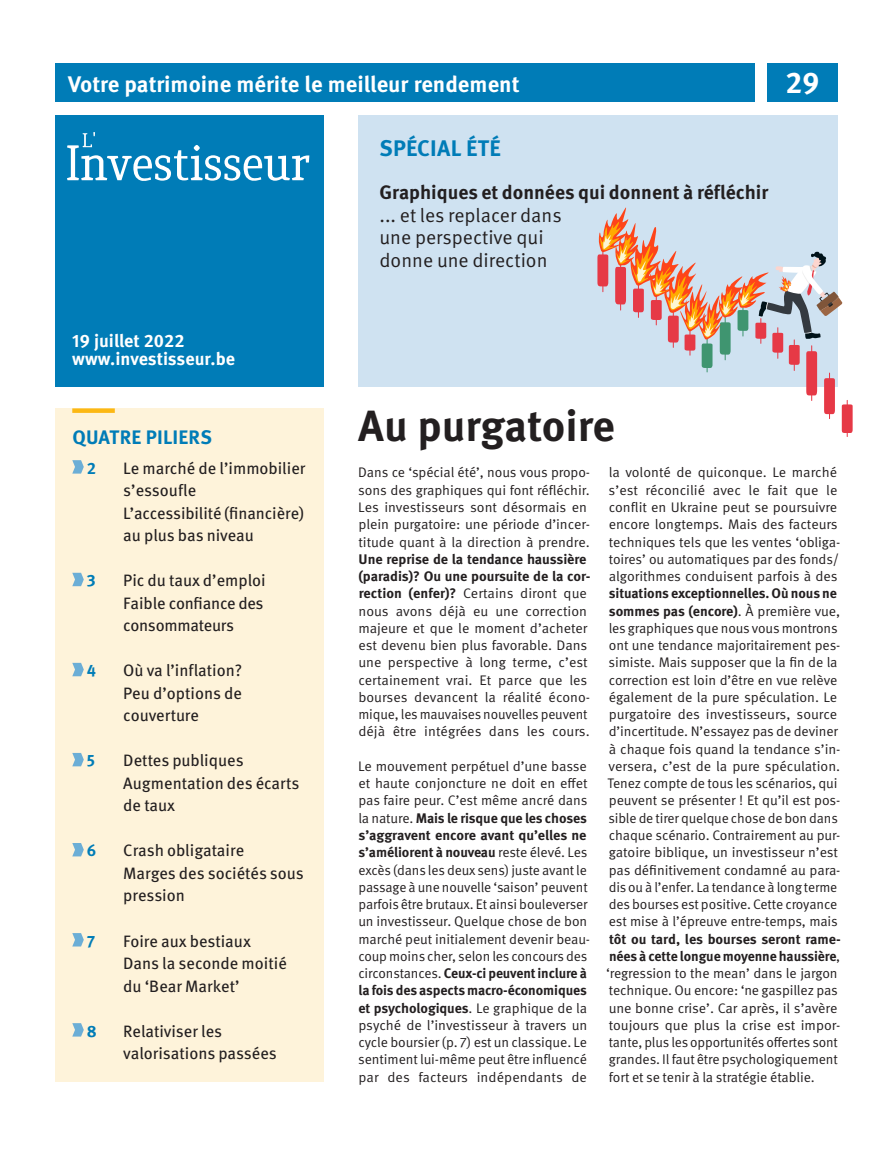
<style>
.page{position:relative;width:893px;height:1149px;background:#fff}
.page>*{position:absolute;margin:0;border:0;box-sizing:border-box;transform-origin:0 0}
.Head_strategie{font:700 43.5px "Meta OT";letter-spacing:-.005em;color:#231f20}
.Weeknumber{font:700 30px "Meta OT";color:#fff}
.t1{font:700 22.5px "Meta OT";color:#fff}
.Head_blikvanger{font:700 22.5px "Meta OT";letter-spacing:.01em;color:#007cb7}
.Body_blikvanger{font:19.5px/22.5px "Meta OT";color:#231f20}
.Body_blikvanger-2{font:700 19.5px "Meta OT";color:#231f20}
.investeringspijlers{font:700 19.5px "Meta OT";letter-spacing:.01em;color:#007cb7}
.Head_4{font:700 18px "Meta OT";color:#fff}
.Head_pijlers{font:16.5px/22.5px "Meta OT";color:#231f20}
.Head_pijlers-2{font:700 16.5px "Meta OT";color:#007cb7}
.Body{font:13.8px/17.2px "Meta OT";letter-spacing:-.005em;color:#231f20}
.s1{font-weight:700}
</style>
<div class="page">
<div style="left:55px;top:64px;width:700px;height:38px;background:#007cb7"></div>
<div style="left:767px;top:64px;width:71px;height:38px;background:#007cb7"></div>
<div style="left:358px;top:115px;width:480px;height:271px;background:#cfe2f1"></div>
<div style="left:55px;top:115px;width:269px;height:271px;background:#007cb7"></div>
<svg style="left:67px;top:132px;width:242px;height:49px"></svg>
<div style="left:55px;top:408px;width:269px;height:673px;background:#fef3da"></div>
<div style="left:72px;top:408px;width:43px;height:5px;background:#fcb814"></div>
<svg style="left:597px;top:207px;width:256px;height:230px"></svg>
<svg style="left:72px;top:460px;width:12px;height:13px"></svg>
<svg style="left:72px;top:572px;width:12px;height:14px"></svg>
<svg style="left:72px;top:662px;width:12px;height:14px"></svg>
<svg style="left:72px;top:753px;width:12px;height:13px"></svg>
<svg style="left:72px;top:843px;width:12px;height:13px"></svg>
<svg style="left:72px;top:933px;width:12px;height:13px"></svg>
<svg style="left:72px;top:1023px;width:12px;height:13px"></svg>
<h3 class="t1" style="left:68px;top:69px;width:453px">Votre patrimoine mérite le meilleur rendement</h3>
<p class="Head_blikvanger" style="left:380px;top:134px;width:123px">SPÉCIAL ÉTÉ</p>
<p class="Body_blikvanger-2" style="left:379px;top:180px;width:390px">Graphiques et données qui donnent à réfléchir</p>
<p class="Body_blikvanger" style="left:379px;top:204px;width:184px">... et les replacer dans une perspective qui donne une direction</p>
<p class="Weeknumber" style="left:786px;top:64px;width:36px">29</p>
<p class="Head_4" style="left:72px;top:329px;width:114px">19 juillet 2022</p>
<p class="Head_4" style="left:72px;top:347px;width:164px">www.investisseur.be</p>
<p class="investeringspijlers" style="left:72px;top:425px;width:141px">QUATRE PILIERS</p>
<p class="Head_strategie" style="left:358px;top:398px;width:258px">Au purgatoire</p>
<p class="Head_pijlers-2" style="left:87px;top:457px;width:11px">2</p>
<p class="Head_pijlers" style="left:123px;top:456px;width:184px">Le marché de l’immobilier</p>
<p class="Head_pijlers" style="left:123px;top:479px;width:74px">s’essoufle</p>
<p class="Head_pijlers" style="left:123px;top:501px;width:182px">L’accessibilité (financière) au plus bas niveau</p>
<p class="Head_pijlers-2" style="left:87px;top:570px;width:10px">3</p>
<p class="Head_pijlers" style="left:123px;top:569px;width:144px">Pic du taux d’emploi<br>Faible confiance des consommateurs</p>
<p class="Head_pijlers-2" style="left:87px;top:660px;width:11px">4</p>
<p class="Head_pijlers" style="left:123px;top:659px;width:120px;text-align:justify">Où va l’inflation?<br>Peu d’options de couverture</p>
<p class="Head_pijlers-2" style="left:87px;top:750px;width:10px">5</p>
<p class="Head_pijlers" style="left:123px;top:749px;width:178px">Dettes publiques<br>Augmentation des écarts de taux</p>
<p class="Head_pijlers-2" style="left:87px;top:840px;width:11px">6</p>
<p class="Head_pijlers" style="left:123px;top:839px;width:182px">Crash obligataire<br>Marges des sociétés sous pression</p>
<p class="Head_pijlers-2" style="left:87px;top:930px;width:10px">7</p>
<p class="Head_pijlers" style="left:123px;top:929px;width:165px">Foire aux bestiaux<br>Dans la seconde moitié du ‘Bear Market’</p>
<p class="Head_pijlers-2" style="left:87px;top:1020px;width:11px">8</p>
<p class="Head_pijlers" style="left:123px;top:1019px;width:155px">Relativiser les valorisations passées</p>
<p class="Body" style="left:358px;top:464px;width:234px">Dans ce ‘spécial été’, nous vous propo&shy;sons des graphiques qui font réfléchir.<br>Les investisseurs sont désormais en plein purgatoire: une période d’incer&shy;titude quant à la direction à prendre.<br><span class="s1">Une reprise de la tendance haussière (paradis)? Ou une poursuite de la cor&shy;rection (enfer)?</span> Certains diront que nous avons déjà eu une correction majeure et que le moment d’acheter est devenu bien plus favorable. Dans une perspective à long terme, c’est certainement vrai. Et parce que les bourses devancent la réalité écono&shy;mique, les mauvaises nouvelles peuvent déjà être intégrées dans les cours.</p>
<p class="Body" style="left:358px;top:757px;width:233px">Le mouvement perpétuel d’une basse et haute conjoncture ne doit en effet pas faire peur. C’est même ancré dans la nature. <span class="s1">Mais le risque que les choses s’aggravent encore avant qu’elles ne s’améliorent à nouveau</span> reste élevé. Les excès (dans les deux sens) juste avant le passage à une nouvelle ‘saison’ peuvent parfois être brutaux. Et ainsi bouleverser un investisseur. Quelque chose de bon marché peut initialement devenir beau&shy;coup moins cher, selon les concours des circonstances. <span class="s1">Ceux-ci peuvent inclure à la fois des aspects macro-économiques et psychologiques</span>. Le graphique de la psyché de l’investisseur à travers un cycle boursier (p. 7) est un classique. Le sentiment lui-même peut être influencé par des facteurs indépendants de</p>
<p class="Body" style="left:606px;top:464px;width:236px">la volonté de quiconque. Le marché s’est réconcilié avec le fait que le conflit en Ukraine peut se poursuivre encore longtemps. Mais des facteurs techniques tels que les ventes ‘obliga&shy;toires’ ou automatiques par des fonds/ algorithmes conduisent parfois à des <span class="s1">situations exceptionnelles. Où nous ne sommes pas (encore)</span>. À première vue, les graphiques que nous vous montrons ont une tendance majoritairement pes&shy;simiste. Mais supposer que la fin de la correction est loin d’être en vue relève également de la pure spéculation. Le purgatoire des investisseurs, source d’incertitude. N’essayez pas de deviner à chaque fois quand la tendance s’in&shy;versera, c’est de la pure spéculation.<br>Tenez compte de tous les scénarios, qui peuvent se présenter ! Et qu’il est pos&shy;sible de tirer quelque chose de bon dans chaque scénario. Contrairement au pur&shy;gatoire biblique, un investisseur n’est pas définitivement condamné au para&shy;dis ou à l’enfer. La tendance à long terme des bourses est positive. Cette croyance est mise à l’épreuve entre-temps, mais <span class="s1">tôt ou tard, les bourses seront rame&shy;nées à cette longue moyenne haussière</span>, ‘regression to the mean’ dans le jargon technique. Ou encore: ‘ne gaspillez pas une bonne crise’. Car après, il s’avère toujours que plus la crise est impor&shy;tante, plus les opportunités offertes sont grandes. Il faut être psychologiquement fort et se tenir à la stratégie établie.</p>
</div>
